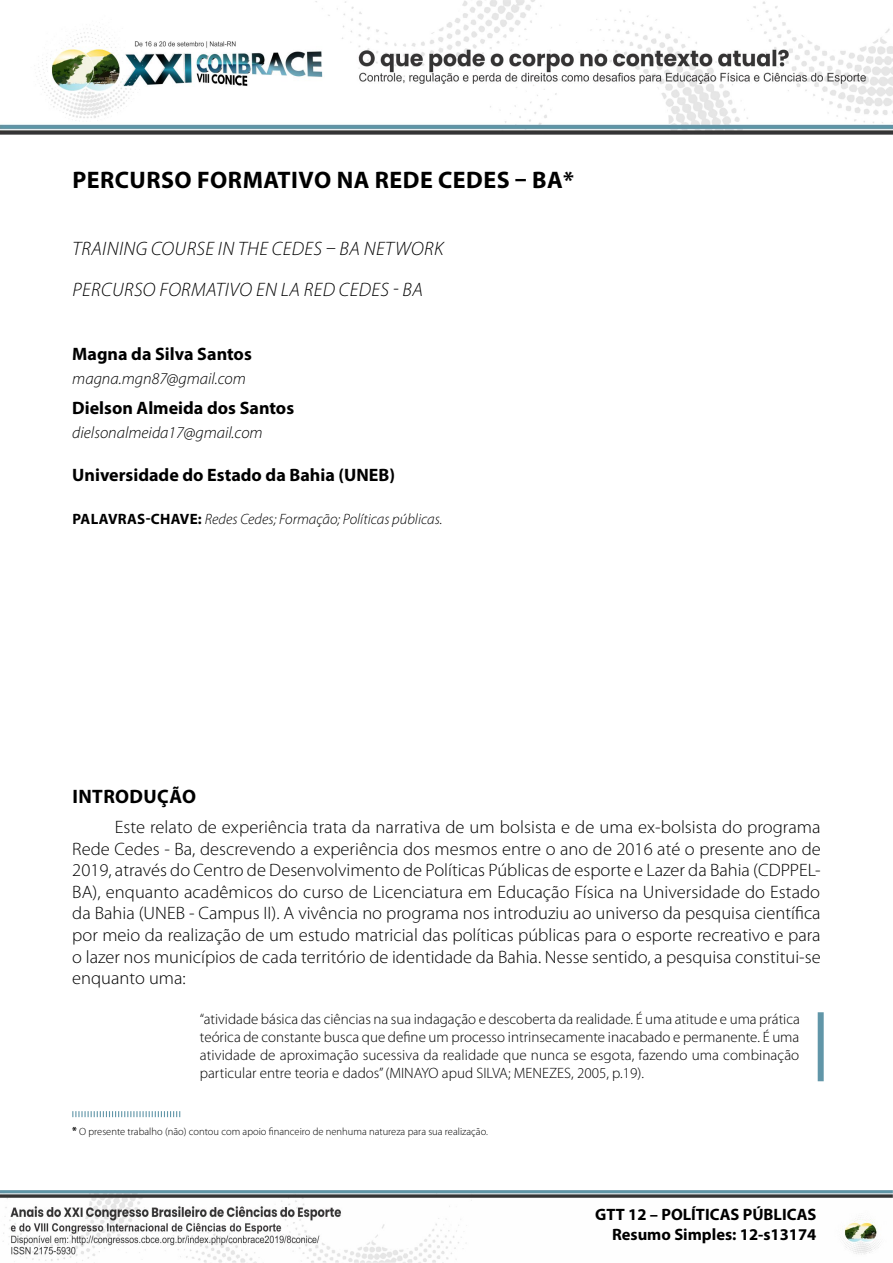
<style>
.page{position:relative;width:893px;height:1263px;background:#fff}
.page>*{position:absolute;margin:0;border:0;box-sizing:border-box;transform-origin:0 0}
.TITULO{font:700 24px "Myriad Pro";letter-spacing:.02em;color:#000}
.TIT_TRADU_RES_SIMPLE{font:italic 300 19.5px "Myriad Pro";letter-spacing:.02em;color:#000}
.SUBTITULOS{font:700 19.5px "Myriad Pro";letter-spacing:.02em;color:#000}
.MIOLO{font:300 18px/21.6px "Myriad Pro";color:#000;text-align:justify}
.AUTORES{font:700 18px "Myriad Pro";color:#000}
.AFILIAÇÃO{font:700 18px "Myriad Pro";color:#000}
.E-MAIL{font:italic 300 16.5px "Myriad Pro";color:#000}
.t1{font:700 16.5px/19.8px "Myriad Pro";color:#000;text-align:right}
.CITACÃO{font:300 15px/18px "Myriad Pro";color:#000;text-align:justify}
.R_SIMPLES_-_KEYWORDS{font:italic 300 15px "Myriad Pro";color:#000}
.LEG__RODAPE{font:300 10.5px "Myriad Pro";color:#000}
.s1{font-weight:700;font-style:normal}
.s2{font-weight:700}
</style>
<div class="page">
<img style="left:0;top:0;width:893px;height:134px">
<img style="left:0;top:1190px;width:893px;height:73px">
<div style="left:818px;top:1012px;width:6px;height:69px;background:#6196a8"></div>
<svg style="left:72px;top:1111px;width:108px;height:6px"></svg>
<p class="TITULO" style="left:73px;top:164px;width:511px">PERCURSO FORMATIVO NA REDE CEDES – BA*<sup>1</sup></p>
<p class="TIT_TRADU_RES_SIMPLE" style="left:72px;top:236px;width:372px">TRAINING COURSE IN THE CEDES – BA NETWORK</p>
<p class="TIT_TRADU_RES_SIMPLE" style="left:72px;top:277px;width:352px">PERCURSO FORMATIVO EN LA RED CEDES - BA</p>
<p class="AUTORES" style="left:72px;top:342px;width:181px">Magna da Silva Santos</p>
<p class="E-MAIL" style="left:72px;top:368px;width:175px">magna.mgn87@gmail.com</p>
<p class="AUTORES" style="left:72px;top:396px;width:223px">Dielson Almeida dos Santos</p>
<p class="E-MAIL" style="left:72px;top:423px;width:192px">dielsonalmeida17@gmail.com</p>
<p class="AFILIAÇÃO" style="left:72px;top:463px;width:324px">Universidade do Estado da Bahia (UNEB)</p>
<p class="R_SIMPLES_-_KEYWORDS" style="left:72px;top:510px;width:371px"><span class="s1">PALAVRAS-CHAVE:</span> Redes Cedes; Formação; Políticas públicas.</p>
<p class="SUBTITULOS" style="left:72px;top:784px;width:125px">INTRODUÇÃO</p>
<p class="MIOLO" style="left:72px;top:816px;width:750px;text-indent:43px">Este relato de experiência trata da narrativa de um bolsista e de uma ex-bolsista do programa Rede Cedes - Ba, descrevendo a experiência dos mesmos entre o ano de 2016 até o presente ano de 2019, através do Centro de Desenvolvimento de Políticas Públicas de esporte e Lazer da Bahia (CDPPEL-BA), enquanto acadêmicos do curso de Licenciatura em Educação Física na Universidade do Estado da Bahia (UNEB - Campus II). A vivência no programa nos introduziu ao universo da pesquisa científica por meio da realização de um estudo matricial das políticas públicas para o esporte recreativo e para o lazer nos municípios de cada território de identidade da Bahia. Nesse sentido, a pesquisa constitui-se enquanto uma:</p>
<p class="CITACÃO" style="left:200px;top:1009px;width:601px">“atividade básica das ciências na sua indagação e descoberta da realidade. É uma atitude e uma prática teórica de constante busca que define um processo intrinsecamente inacabado e permanente. É uma atividade de aproximação sucessiva da realidade que nunca se esgota, fazendo uma combinação particular entre teoria e dados” (MINAYO apud SILVA; MENEZES, 2005, p.19).</p>
<p class="LEG__RODAPE" style="left:72px;top:1125px;width:417px"><span class="s2">*</span> O presente trabalho (não) contou com apoio financeiro de nenhuma natureza para sua realização.</p>
<p class="t1" style="left:595px;top:1204px;width:223px">GTT 12 – POLÍTICAS PÚBLICAS<br>Resumo Simples: 12-s13174</p>
</div>
